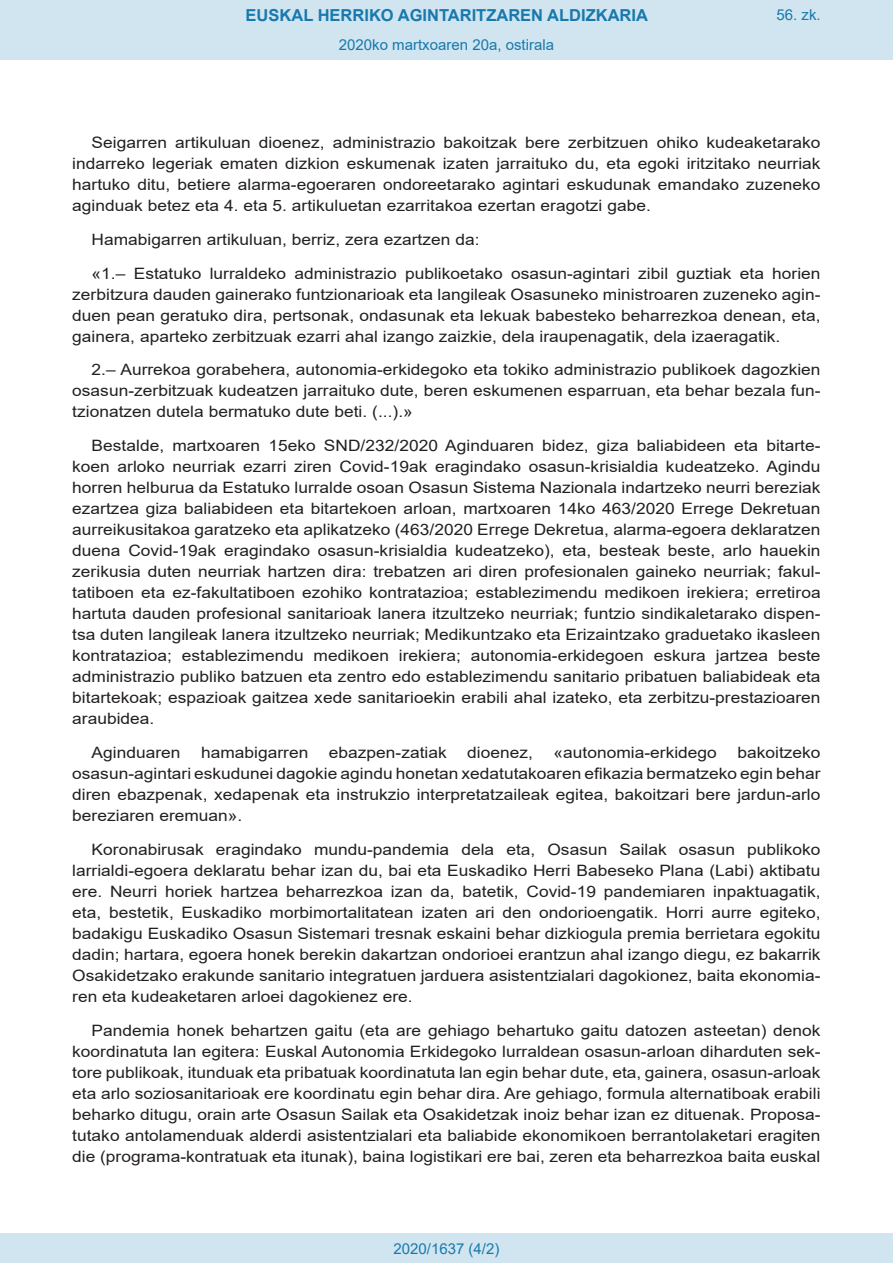
<style>
.page{position:relative;width:893px;height:1263px;background:#fff}
.page>*{position:absolute;margin:0;border:0;box-sizing:border-box;transform-origin:0 0}
.t1{font:700 16.5px "Arial";color:#1879ad}
.BOPVDetalle{font:15.6px/21px "Arial";color:#231f20;text-align:justify;scale:1.11 1}
.Paginacion_Centro{font:15px "Arial";color:#1879ad}
</style>
<div class="page">
<div style="left:0;top:0;width:893px;height:60px;background:#d0e5f0"></div>
<div style="left:0;top:1233px;width:893px;height:30px;background:#d0e5f0"></div>
<p class="t1" style="left:246px;top:3px;width:404px">EUSKAL HERRIKO AGINTARITZAREN ALDIZKARIA</p>
<p class="Paginacion_Centro" style="left:339px;top:35px;width:217px">2020ko martxoaren 20a, ostirala</p>
<p class="Paginacion_Centro" style="left:776px;top:5px;width:46px">56. zk.</p>
<p class="BOPVDetalle" style="left:72px;top:132px;width:676px;text-indent:19px">Seigarren artikuluan dioenez, administrazio bakoitzak bere zerbitzuen ohiko kudeaketarako indarreko legeriak ematen dizkion eskumenak izaten jarraituko du, eta egoki iritzitako neurriak hartuko ditu, betiere alarma-egoeraren ondoreetarako agintari eskudunak emandako zuzeneko aginduak betez eta 4. eta 5. artikuluetan ezarritakoa ezertan eragotzi gabe.</p>
<p class="BOPVDetalle" style="left:92px;top:229px;width:351px">Hamabigarren artikuluan, berriz, zera ezartzen da:</p>
<p class="BOPVDetalle" style="left:72px;top:263px;width:676px;text-indent:19px">«1.– Estatuko lurraldeko administrazio publikoetako osasun-agintari zibil guztiak eta horien zerbitzura dauden gainerako funtzionarioak eta langileak Osasuneko ministroaren zuzeneko agin&shy;duen pean geratuko dira, pertsonak, ondasunak eta lekuak babesteko beharrezkoa denean, eta, gainera, aparteko zerbitzuak ezarri ahal izango zaizkie, dela iraupenagatik, dela izaeragatik.</p>
<p class="BOPVDetalle" style="left:72px;top:359px;width:676px;text-indent:19px">2.– Aurrekoa gorabehera, autonomia-erkidegoko eta tokiko administrazio publikoek dagozkien osasun-zerbitzuak kudeatzen jarraituko dute, beren eskumenen esparruan, eta behar bezala fun&shy;tzionatzen dutela bermatuko dute beti. (...).»</p>
<p class="BOPVDetalle" style="left:72px;top:435px;width:676px;text-indent:19px">Bestalde, martxoaren 15eko SND/232/2020 Aginduaren bidez, giza baliabideen eta bitarte&shy;koen arloko neurriak ezarri ziren Covid-19ak eragindako osasun-krisialdia kudeatzeko. Agindu horren helburua da Estatuko lurralde osoan Osasun Sistema Nazionala indartzeko neurri bereziak ezartzea giza baliabideen eta bitartekoen arloan, martxoaren 14ko 463/2020 Errege Dekretuan aurreikusitakoa garatzeko eta aplikatzeko (463/2020 Errege Dekretua, alarma-egoera deklaratzen duena Covid-19ak eragindako osasun-krisialdia kudeatzeko), eta, besteak beste, arlo hauekin zerikusia duten neurriak hartzen dira: trebatzen ari diren profesionalen gaineko neurriak; fakul&shy;tatiboen eta ez-fakultatiboen ezohiko kontratazioa; establezimendu medikoen irekiera; erretiroa hartuta dauden profesional sanitarioak lanera itzultzeko neurriak; funtzio sindikaletarako dispen&shy;tsa duten langileak lanera itzultzeko neurriak; Medikuntzako eta Erizaintzako graduetako ikasleen kontratazioa; establezimendu medikoen irekiera; autonomia-erkidegoen eskura jartzea beste administrazio publiko batzuen eta zentro edo establezimendu sanitario pribatuen baliabideak eta bitartekoak; espazioak gaitzea xede sanitarioekin erabili ahal izateko, eta zerbitzu-prestazioaren araubidea.</p>
<p class="BOPVDetalle" style="left:92px;top:742px;width:82px">Aginduaren</p>
<p class="BOPVDetalle" style="left:201px;top:742px;width:98px">hamabigarren</p>
<p class="BOPVDetalle" style="left:329px;top:742px;width:108px">ebazpen-zatiak</p>
<p class="BOPVDetalle" style="left:467px;top:742px;width:61px">dioenez,</p>
<p class="BOPVDetalle" style="left:554px;top:742px;width:149px">«autonomia-erkidego</p>
<p class="BOPVDetalle" style="left:72px;top:742px;width:676px;text-indent:665px">bakoitzeko osasun-agintari eskudunei dagokie agindu honetan xedatutakoaren efikazia bermatzeko egin behar diren ebazpenak, xedapenak eta instrukzio interpretatzaileak egitea, bakoitzari bere jardun-arlo bereziaren eremuan».</p>
<p class="BOPVDetalle" style="left:72px;top:839px;width:676px;text-indent:19px">Koronabirusak eragindako mundu-pandemia dela eta, Osasun Sailak osasun publikoko larrialdi-egoera deklaratu behar izan du, bai eta Euskadiko Herri Babeseko Plana (Labi) aktibatu ere. Neurri horiek hartzea beharrezkoa izan da, batetik, Covid-19 pandemiaren inpaktuagatik, eta, bestetik, Euskadiko morbimortalitatean izaten ari den ondorioengatik. Horri aurre egiteko, badakigu Euskadiko Osasun Sistemari tresnak eskaini behar dizkiogula premia berrietara egokitu dadin; hartara, egoera honek berekin dakartzan ondorioei erantzun ahal izango diegu, ez bakarrik Osakidetzako erakunde sanitario integratuen jarduera asistentzialari dagokionez, baita ekonomia&shy;ren eta kudeaketaren arloei dagokienez ere.</p>
<p class="BOPVDetalle" style="left:72px;top:1019px;width:676px;text-indent:19px">Pandemia honek behartzen gaitu (eta are gehiago behartuko gaitu datozen asteetan) denok koordinatuta lan egitera: Euskal Autonomia Erkidegoko lurraldean osasun-arloan diharduten sek&shy;tore publikoak, itunduak eta pribatuak koordinatuta lan egin behar dute, eta, gainera, osasun-arloak eta arlo soziosanitarioak ere koordinatu egin behar dira. Are gehiago, formula alternatiboak erabili beharko ditugu, orain arte Osasun Sailak eta Osakidetzak inoiz behar izan ez dituenak. Proposa&shy;tutako antolamenduak alderdi asistentzialari eta baliabide ekonomikoen berrantolaketari eragiten die (programa-kontratuak eta itunak), baina logistikari ere bai, zeren eta beharrezkoa baita euskal</p>
<p class="Paginacion_Centro" style="left:393px;top:1238px;width:107px">2020/1637 (4/2)</p>
</div>
